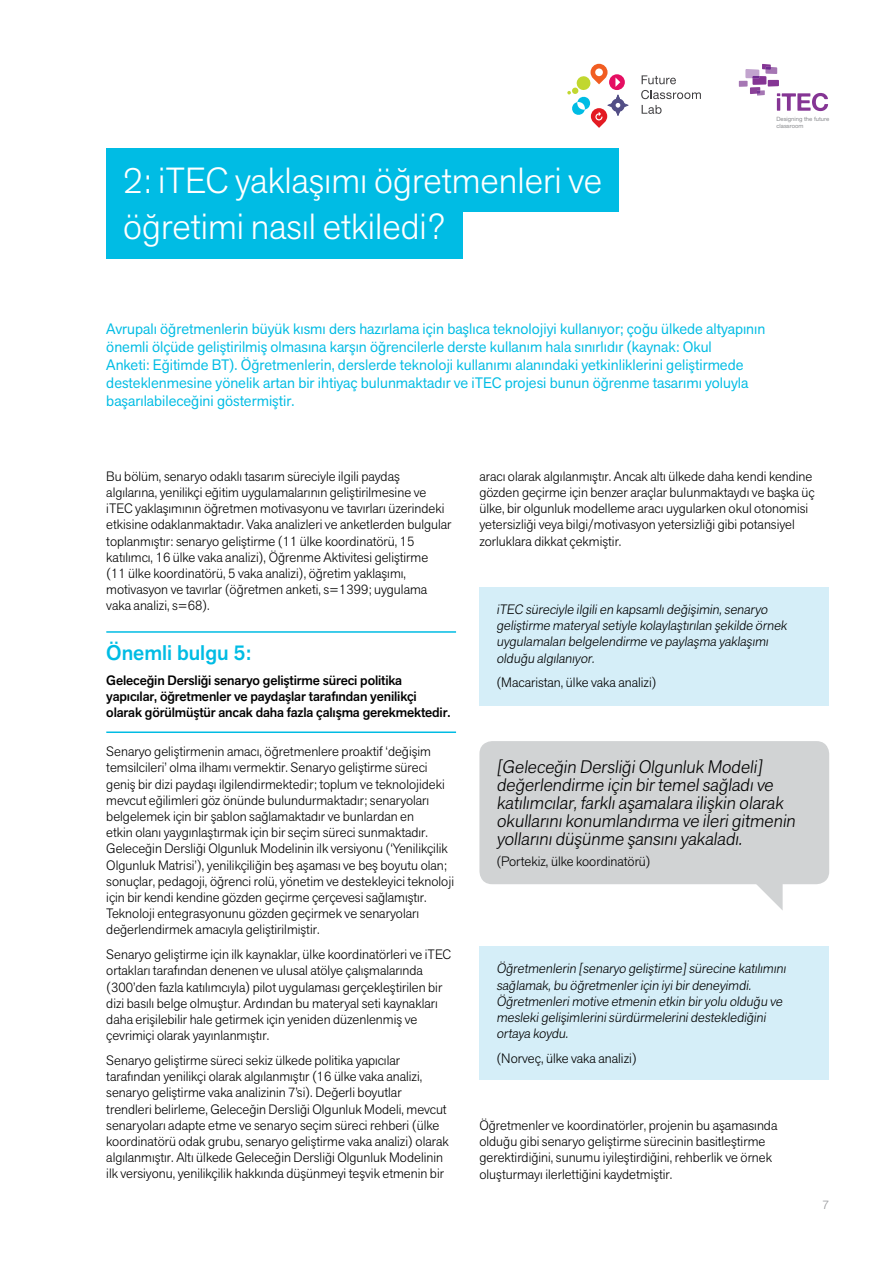
<style>
.page{position:relative;width:893px;height:1263px;background:#fff}
.page>*{position:absolute;margin:0;border:0;box-sizing:border-box;transform-origin:0 0}
.t1{font:300 36px/47px "Akzid Grtsk Next";color:#fff}
.t2{font:500 21px "Akzid Grtsk Next";color:#00bce4}
.t3{font:300 18px/18px "Akzid Grtsk Next";color:#000}
.t4{font:15px/18px "Akzid Grtsk Next";color:#00bce4}
.t5{font:300 13.5px/16.2px "Akzid Grtsk Next";color:#000}
.t6{font:500 13.5px/16.2px "Akzid Grtsk Next";letter-spacing:-.01em;color:#000}
.t7{font:300 12px "Helvetica Neue";color:#939598}
.t8{font:5.85px/7.1px "Alte Haas Grotesk";color:#888a8d}
</style>
<div class="page">
<svg style="left:642px;top:75px;width:34px;height:9px"></svg>
<svg style="left:641px;top:90px;width:60px;height:9px"></svg>
<svg style="left:642px;top:105px;width:20px;height:9px"></svg>
<svg style="left:567px;top:64px;width:61px;height:64px"></svg>
<svg style="left:738px;top:64px;width:91px;height:48px"></svg>
<hr style="left:106px;top:631px;width:350px;height:2px;background:#00bce4">
<hr style="left:106px;top:731px;width:350px;height:2px;background:#00bce4">
<div style="left:479px;top:741px;width:350px;height:143px;background:#d1d3d4;border-radius:13px"></div>
<svg style="left:740px;top:884px;width:43px;height:26px"></svg>
<div style="left:479px;top:587px;width:350px;height:118px;background:#d5eef8"></div>
<div style="left:479px;top:946px;width:350px;height:134px;background:#d5eef8"></div>
<div style="left:106px;top:148px;width:513px;height:64px;background:#00bce4"></div>
<div style="left:106px;top:195px;width:357px;height:64px;background:#00bce4"></div>
<h1 class="t1" style="left:123px;top:156px;width:480px">2: iTEC yaklaşımı öğretmenleri ve öğretimi nasıl etkiledi?</h1>
<p class="t8" style="left:776px;top:115px;width:54px">Designing the future classroom</p>
<p class="t4" style="left:106px;top:320px;width:661px">Avrupalı öğretmenlerin büyük kısmı ders hazırlama için başlıca teknolojiyi kullanıyor; çoğu ülkede altyapının önemli ölçüde geliştirilmiş olmasına karşın öğrencilerle derste kullanım hala sınırlıdır (kaynak: Okul<br>Anketi: Eğitimde BT). Öğretmenlerin, derslerde teknoloji kullanımı alanındaki yetkinliklerini geliştirmede desteklenmesine yönelik artan bir ihtiyaç bulunmaktadır ve iTEC projesi bunun öğrenme tasarımı yoluyla başarılabileceğini göstermiştir.</p>
<p class="t5" style="left:106px;top:468px;width:347px">Bu bölüm, senaryo odaklı tasarım süreciyle ilgili paydaş algılarına, yenilikçi eğitim uygulamalarının geliştirilmesine ve iTEC yaklaşımının öğretmen motivasyonu ve tavırları üzerindeki etkisine odaklanmaktadır. Vaka analizleri ve anketlerden bulgular toplanmıştır: senaryo geliştirme (11 ülke koordinatörü, 15 katılımcı, 16 ülke vaka analizi), Öğrenme Aktivitesi geliştirme<br>(11 ülke koordinatörü, 5 vaka analizi), öğretim yaklaşımı, motivasyon ve tavırlar (öğretmen anketi, s=1399; uygulama vaka analizi, s=68).</p>
<h2 class="t2" style="left:106px;top:639px;width:146px">Önemli bulgu 5:</h2>
<p class="t6" style="left:106px;top:672px;width:346px">Geleceğin Dersliği senaryo geliştirme süreci politika yapıcılar, öğretmenler ve paydaşlar tarafından yenilikçi olarak görülmüştür ancak daha fazla çalışma gerekmektedir.</p>
<p class="t5" style="left:106px;top:743px;width:349px">Senaryo geliştirmenin amacı, öğretmenlere proaktif ‘değişim temsilcileri’ olma ilhamı vermektir. Senaryo geliştirme süreci geniş bir dizi paydaşı ilgilendirmektedir; toplum ve teknolojideki mevcut eğilimleri göz önünde bulundurmaktadır; senaryoları belgelemek için bir şablon sağlamaktadır ve bunlardan en<br>etkin olanı yaygınlaştırmak için bir seçim süreci sunmaktadır.<br>Geleceğin Dersliği Olgunluk Modelinin ilk versiyonu (‘Yenilikçilik Olgunluk Matrisi’), yenilikçiliğin beş aşaması ve beş boyutu olan; sonuçlar, pedagoji, öğrenci rolü, yönetim ve destekleyici teknoloji için bir kendi kendine gözden geçirme çerçevesi sağlamıştır.<br>Teknoloji entegrasyonunu gözden geçirmek ve senaryoları değerlendirmek amacıyla geliştirilmiştir.</p>
<p class="t5" style="left:106px;top:946px;width:346px">Senaryo geliştirme için ilk kaynaklar, ülke koordinatörleri ve iTEC ortakları tarafından denenen ve ulusal atölye çalışmalarında (300’den fazla katılımcıyla) pilot uygulaması gerçekleştirilen bir dizi basılı belge olmuştur. Ardından bu materyal seti kaynakları daha erişilebilir hale getirmek için yeniden düzenlenmiş ve çevrimiçi olarak yayınlanmıştır.</p>
<p class="t5" style="left:106px;top:1052px;width:344px">Senaryo geliştirme süreci sekiz ülkede politika yapıcılar tarafından yenilikçi olarak algılanmıştır (16 ülke vaka analizi, senaryo geliştirme vaka analizinin 7’si). Değerli boyutlar trendleri belirleme, Geleceğin Dersliği Olgunluk Modeli, mevcut senaryoları adapte etme ve senaryo seçim süreci rehberi (ülke koordinatörü odak grubu, senaryo geliştirme vaka analizi) olarak algılanmıştır. Altı ülkede Geleceğin Dersliği Olgunluk Modelinin ilk versiyonu, yenilikçilik hakkında düşünmeyi teşvik etmenin bir</p>
<p class="t5" style="left:479px;top:468px;width:337px">aracı olarak algılanmıştır. Ancak altı ülkede daha kendi kendine gözden geçirme için benzer araçlar bulunmaktaydı ve başka üç ülke, bir olgunluk modelleme aracı uygularken okul otonomisi yetersizliği veya bilgi/motivasyon yetersizliği gibi potansiyel zorluklara dikkat çekmiştir.</p>
<p class="t5" style="left:496px;top:601px;width:294px">iTEC süreciyle ilgilien kapsamlıdeğişimin,senaryo geliştirme materyalsetiyle kolaylaştırılan şekilde örnek uygulamalarıbelgelendirme ve paylaşma yaklaşımı olduğu algılanıyor.</p>
<p class="t5" style="left:496px;top:674px;width:162px">(Macaristan, ülke vaka analizi)</p>
<h3 class="t3" style="left:496px;top:758px;width:304px">[Geleceğin DersliğiOlgunluk Modeli] değerlendirme için birtemelsağladıve katılımcılar,farklıaşamalara ilişkin olarak okullarınıkonumlandırma ve ilerigitmenin yollarınıdüşünme şansınıyakaladı.</h3>
<p class="t5" style="left:496px;top:853px;width:156px">(Portekiz, ülke koordinatörü)</p>
<p class="t5" style="left:496px;top:960px;width:293px">Öğretmenlerin [senaryo geliştirme]sürecine katılımını sağlamak,bu öğretmenleriçin iyibirdeneyimdi.<br>Öğretmenlerimotive etmenin etkin biryolu olduğu ve meslekigelişimlerinisürdürmelerinidesteklediğini ortaya koydu.</p>
<p class="t5" style="left:496px;top:1050px;width:142px">(Norveç, ülke vaka analizi)</p>
<p class="t5" style="left:479px;top:1117px;width:299px">Öğretmenler ve koordinatörler, projenin bu aşamasında olduğu gibi senaryo geliştirme sürecinin basitleştirme gerektirdiğini, sunumu iyileştirdiğini, rehberlik ve örnek oluşturmayı ilerlettiğini kaydetmiştir.</p>
<p class="t7" style="left:822px;top:1197px;width:8px">7</p>
</div>
